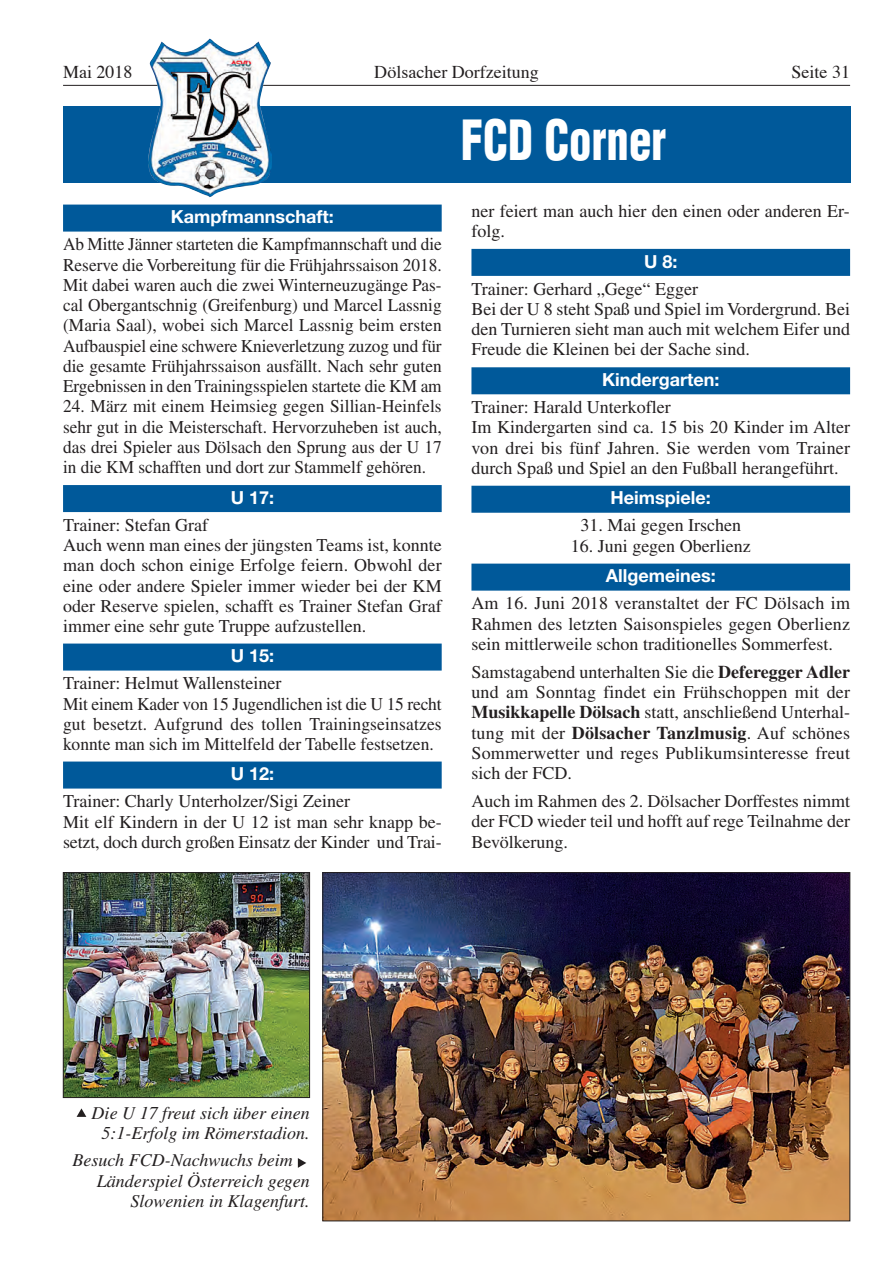
<style>
.page{position:relative;width:893px;height:1264px;background:#fff}
.page>*{position:absolute;margin:0;border:0;box-sizing:border-box;transform-origin:0 0}
.t1{font:900 condensed 54px "Helvetica LT Std";color:#fff;scale:.83 1}
.t2{font:18px/20.2px "Times LT Std";color:#231f20}
.t3{font:18px/20.2px "Times LT Std";color:#231f20;text-align:justify;scale:.96 1}
.t4{font:italic 18px/20.2px "Times LT Std";color:#231f20;text-align:center}
.t5{font:700 18px "Helvetica Neue LT Std";color:#fff}
.t6{font:18px "Times";color:#231f20}
.s1{font-weight:700}
</style>
<div class="page">
<hr style="left:63px;top:85px;width:787px;height:1px;background:#231f20">
<div style="left:471px;top:249px;width:379px;height:27px;background:#00599a"></div>
<div style="left:471px;top:367px;width:379px;height:27px;background:#00599a"></div>
<div style="left:471px;top:485px;width:379px;height:27px;background:#00599a"></div>
<div style="left:471px;top:563px;width:379px;height:27px;background:#00599a"></div>
<div style="left:63px;top:107px;width:787px;height:76px;background:#00599a"></div>
<div style="left:63px;top:204px;width:378px;height:27px;background:#00599a"></div>
<div style="left:63px;top:485px;width:378px;height:27px;background:#00599a"></div>
<div style="left:63px;top:643px;width:378px;height:27px;background:#00599a"></div>
<div style="left:63px;top:761px;width:378px;height:27px;background:#00599a"></div>
<img style="left:148px;top:39px;width:124px;height:158px">
<img style="left:65px;top:874px;width:243px;height:221px">
<div style="left:63px;top:872px;width:247px;height:225px;border:1px solid #231f20"></div>
<img style="left:324px;top:874px;width:524px;height:345px">
<svg style="left:298px;top:1158px;width:8px;height:9px"></svg>
<svg style="left:77px;top:1108px;width:9px;height:8px"></svg>
<p class="t6" style="left:63px;top:64px;width:71px">Mai 2018</p>
<p class="t6" style="left:374px;top:64px;width:166px">Dölsacher Dorfzeitung</p>
<p class="t6" style="left:791px;top:64px;width:60px">Seite 31</p>
<p class="t5" style="left:171px;top:210px;width:164px">Kampfmannschaft:</p>
<p class="t3" style="left:63px;top:236px;width:396px">Ab Mitte Jänner starteten die Kampfmannschaft und die Reserve die Vorbereitung für die Frühjahrssaison 2018.<br>Mit dabei waren auch die zwei Winterneuzugänge Pas&shy;cal Obergantschnig (Greifenburg) und Marcel Lassnig (Maria Saal), wobei sich Marcel Lassnig beim ersten Aufbauspiel eine schwere Knieverletzung zuzog und für die gesamte Frühjahrssaison ausfällt. Nach sehr guten Ergebnissen in den Trainingsspielen startete die KM am</p>
<p class="t3" style="left:63px;top:398px;width:396px">24. März mit einem Heimsieg gegen Sillian-Heinfels sehr gut in die Meisterschaft. Hervorzuheben ist auch, das drei Spieler aus Dölsach den Sprung aus der U 17 in die KM schafften und dort zur Stammelf gehören.</p>
<p class="t5" style="left:231px;top:491px;width:45px">U 17:</p>
<p class="t2" style="left:63px;top:516px;width:380px">Trainer: Stefan Graf<br>Auch wenn man eines der jüngsten Teams ist, konnte man doch schon einige Erfolge feiern. Obwohl der eine oder andere Spieler immer wieder bei der KM oder Reserve spielen, schafft es Trainer Stefan Graf immer eine sehr gute Truppe aufzustellen.</p>
<p class="t5" style="left:231px;top:649px;width:45px">U 15:</p>
<p class="t2" style="left:63px;top:675px;width:380px">Trainer: Helmut Wallensteiner<br>Mit einem Kader von 15 Jugendlichen ist die U 15 recht gut besetzt. Aufgrund des tollen Trainingseinsatzes konnte man sich im Mittelfeld der Tabelle festsetzen.</p>
<p class="t5" style="left:231px;top:767px;width:45px">U 12:</p>
<p class="t2" style="left:63px;top:793px;width:380px">Trainer: Charly Unterholzer/Sigi Zeiner<br>Mit elf Kindern in der U 12 ist man sehr knapp be&shy;setzt, doch durch großen Einsatz der Kinder und Trai-</p>
<h1 class="t1" style="left:461px;top:120px;width:249px">FCD Corner</h1>
<p class="t2" style="left:471px;top:202px;width:380px">ner feiert man auch hier den einen oder anderen Er&shy;folg.</p>
<p class="t5" style="left:644px;top:255px;width:35px">U 8:</p>
<p class="t2" style="left:471px;top:280px;width:380px">Trainer: Gerhard „Gege“ Egger<br>Bei der U 8 steht Spaß und Spiel im Vordergrund. Bei den Turnieren sieht man auch mit welchem Eifer und Freude die Kleinen bei der Sache sind.</p>
<p class="t5" style="left:602px;top:373px;width:119px">Kindergarten:</p>
<p class="t2" style="left:471px;top:399px;width:380px">Trainer: Harald Unterkofler<br>Im Kindergarten sind ca. 15 bis 20 Kinder im Alter von drei bis fünf Jahren. Sie werden vom Trainer durch Spaß und Spiel an den Fußball herangeführt.</p>
<p class="t5" style="left:610px;top:491px;width:102px">Heimspiele:</p>
<p class="t2" style="left:580px;top:517px;width:162px">31. Mai gegen Irschen</p>
<p class="t2" style="left:571px;top:537px;width:181px">16. Juni gegen Oberlienz</p>
<p class="t5" style="left:605px;top:569px;width:111px">Allgemeines:</p>
<p class="t2" style="left:471px;top:595px;width:380px;text-align:justify">Am 16. Juni 2018 veranstaltet der FC Dölsach im Rahmen des letzten Saisonspieles gegen Oberlienz sein mittlerweile schon traditionelles Sommerfest.</p>
<p class="t2" style="left:471px;top:663px;width:380px;text-align:justify">Samstagabend unterhalten Sie die <span class="s1">Deferegger Adler </span>und am Sonntag findet ein Frühschoppen mit der <span class="s1">Musikkapelle Dölsach</span> statt, anschließend Unterhal&shy;tung mit der <span class="s1">Dölsacher Tanzlmusig</span>. Auf schönes Sommerwetter und reges Publikumsinteresse freut sich der FCD.</p>
<p class="t2" style="left:471px;top:792px;width:380px;text-align:justify">Auch im Rahmen des 2. Dölsacher Dorffestes nimmt der FCD wieder teil und hofft auf rege Teilnahme der Bevölkerung.</p>
<p class="t4" style="left:92px;top:1104px;width:220px">Die U 17 freut sich über einen<br>5:1-Erfolg im Römerstadion.</p>
<p class="t4" style="left:72px;top:1151px;width:222px">Besuch FCD-Nachwuchs beim</p>
<p class="t4" style="left:97px;top:1172px;width:214px">Länderspiel Österreich gegen</p>
<p class="t4" style="left:130px;top:1192px;width:181px">Slowenien in Klagenfurt.</p>
</div>
